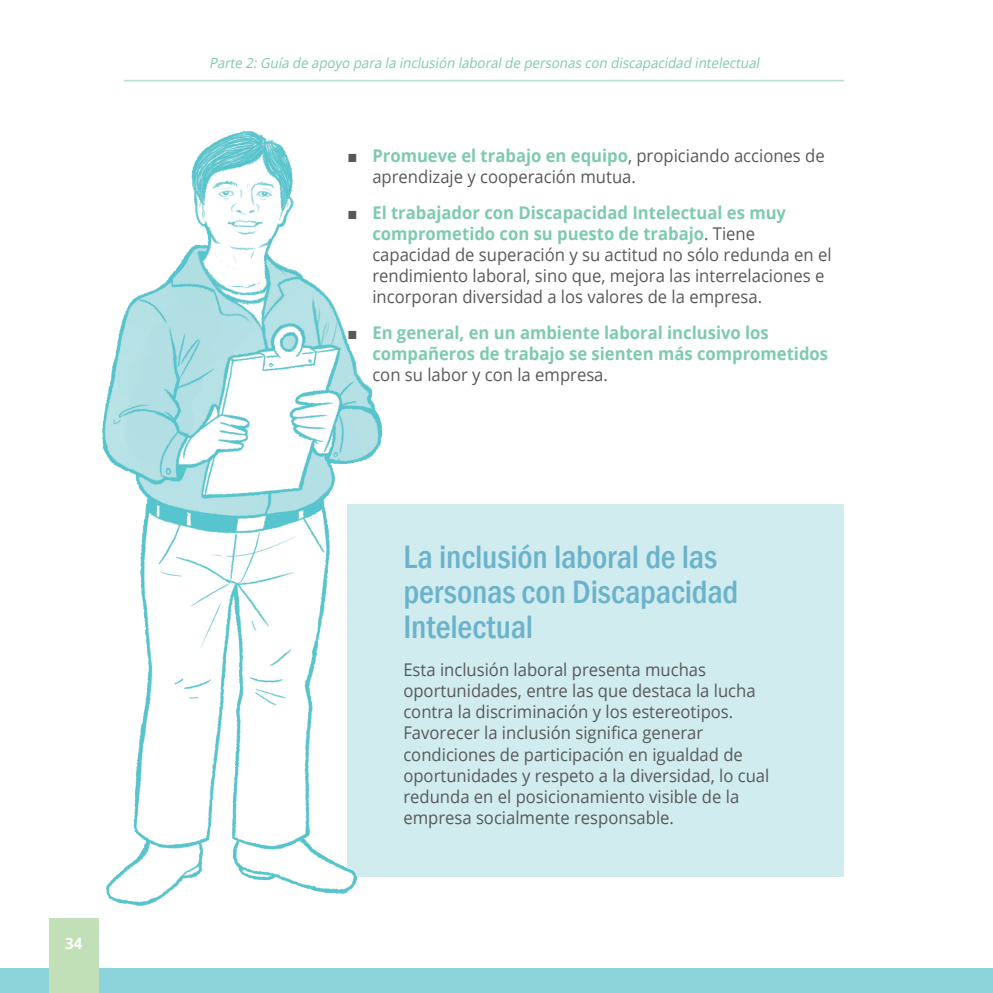
<style>
.page{position:relative;width:993px;height:993px;background:#fff}
.page>*{position:absolute;margin:0;border:0;box-sizing:border-box;transform-origin:0 0}
.TIT_002{font:500 condensed 33.25px/35px "Franklin Gothic";letter-spacing:-.005em;color:#6bb2cb}
.TXT_00_IZQ{font:17.5px/21px "Open Sans";color:#57585a;scale:.95 1}
.t1{font:700 17.5px/21px "Open Sans";color:#7dcaae;scale:.95 1}
.t2{font:700 15.75px "Open Sans";color:#fff;scale:.95 1}
.t3{font:italic 14px "Open Sans";color:#7dcaae;scale:.95 1}
.s1{font-family:"Arial";font-weight:900}
.s2{font-weight:700;color:#7dcaae}
.s3{font-family:"Arial";font-weight:900;color:#57585a}
.s4{font-weight:400;color:#57585a}
</style>
<div class="page">
<hr style="left:124px;top:80px;width:719px;height:1px;background:#bee2d3">
<div style="left:0;top:967px;width:992px;height:25px;background:#8cd4da"></div>
<div style="left:50px;top:918px;width:49px;height:74px;background:#c1e0b8"></div>
<div style="left:347px;top:504px;width:496px;height:372px;background:#d0ecef"></div>
<img style="left:102px;top:130px;width:324px;height:776px">
<p class="t2" style="left:65px;top:932px;width:19px">34</p>
<p class="t3" style="left:209px;top:54px;width:584px">Parte 2:Guía de apoyo para la inclusión laboralde personas con discapacidad intelectual</p>
<p class="TXT_00_IZQ" style="left:372px;top:145px;width:477px;text-indent:-25px"><span class="s1">■</span> <span class="s2">Promueve el trabajo en equipo</span>, propiciando acciones de aprendizaje y cooperación mutua.</p>
<p class="TXT_00_IZQ" style="left:372px;top:202px;width:484px;text-indent:-25px"><span class="s1">■</span> <span class="s2">El trabajador con Discapacidad Intelectual es muy comprometido con su puesto de trabajo</span>. Tiene capacidad de superación y su actitud no sólo redunda en el rendimiento laboral, sino que, mejora las interrelaciones e incorporan diversidad a los valores de la empresa.</p>
<p class="t1" style="left:372px;top:322px;width:481px;text-indent:-25px"><span class="s3">■</span> En general, en un ambiente laboral inclusivo los compañeros de trabajo se sienten más comprometidos <span class="s4">con su labor y con la empresa.</span></p>
<p class="TIT_002" style="left:403px;top:539px;width:336px">La inclusión laboral de las personas con Discapacidad<br>Intelectual</p>
<p class="TXT_00_IZQ" style="left:403px;top:659px;width:386px">Esta inclusión laboral presenta muchas oportunidades, entre las que destaca la lucha contra la discriminación y los estereotipos.<br>Favorecer la inclusión significa generar condiciones de participación en igualdad de oportunidades y respeto a la diversidad, lo cual redunda en el posicionamiento visible de la empresa socialmente responsable.</p>
</div>
